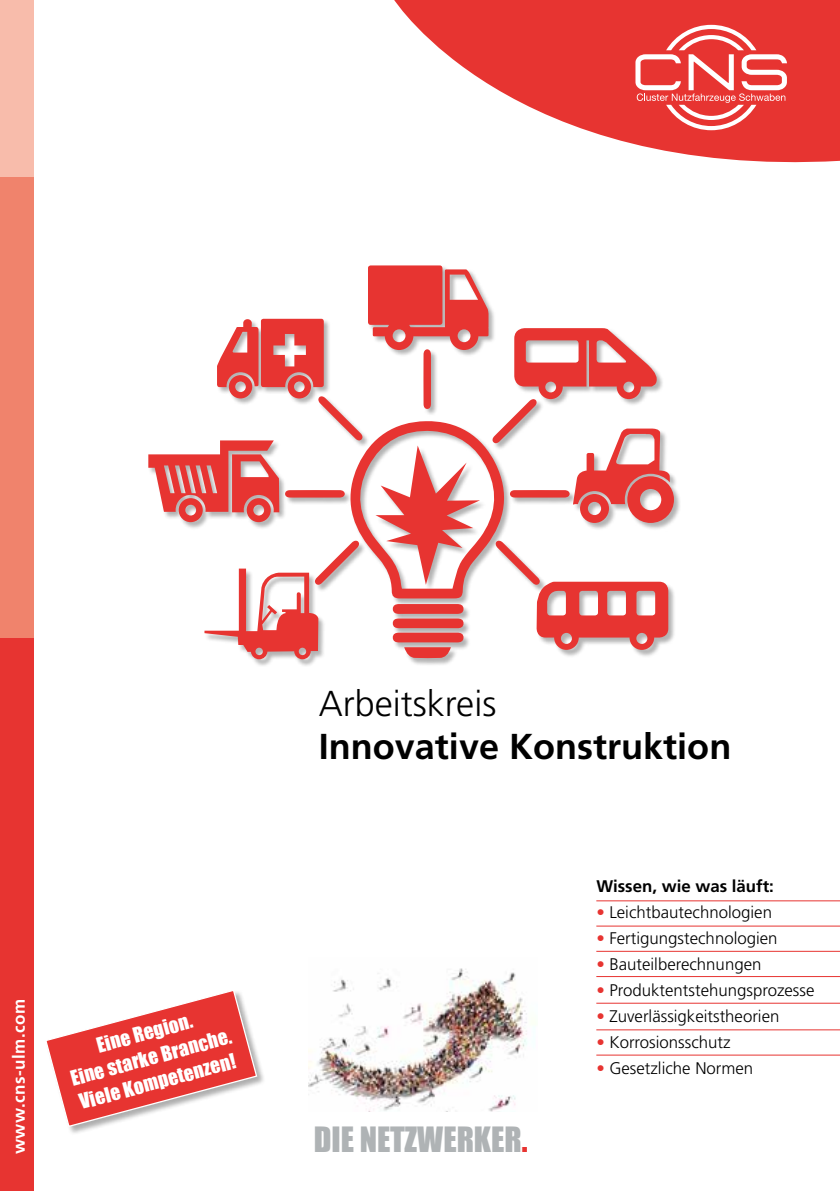
<style>
.page{position:relative;width:840px;height:1191px;background:#fff}
.page>*{position:absolute;margin:0;border:0;box-sizing:border-box;transform-origin:0 0}
.t1{font:700 36px "Frutiger";color:#000}
.t2{font:300 36px "Frutiger";color:#000}
.t3{font:32px "Impact";color:#afb3b5}
.t4{font:19.4px/25px "Impact";color:#fff;text-align:center}
.t5{font:700 17px "Frutiger";letter-spacing:.03em;color:#fff}
.t6{font:300 16.8px "Frutiger";color:#000}
.t7{font:700 16.8px "Frutiger";color:#000}
.s1{color:#e73431}
</style>
<div class="page">
<img style="left:308px;top:968px;width:219px;height:143px">
<div style="left:0;top:0;width:34px;height:1191px;background:#e73431"></div>
<div style="left:0;top:0;width:34px;height:177px;background:#f8bcab"></div>
<div style="left:0;top:177px;width:34px;height:460px;background:#f0836c"></div>
<hr style="left:596px;top:900px;width:243px;height:1px;background:#e73431">
<hr style="left:596px;top:925px;width:243px;height:1px;background:#e73431">
<hr style="left:596px;top:951px;width:243px;height:1px;background:#e73431">
<hr style="left:596px;top:976px;width:243px;height:1px;background:#e73431">
<hr style="left:596px;top:1003px;width:243px;height:1px;background:#e73431">
<hr style="left:596px;top:1029px;width:243px;height:1px;background:#e73431">
<hr style="left:596px;top:1054px;width:243px;height:1px;background:#e73431">
<div style="left:45px;top:989px;width:221px;height:146px;background:#000;opacity:.32"></div>
<svg style="left:45px;top:989px;width:213px;height:139px"></svg>
<svg style="left:394px;top:0;width:445px;height:163px;fill:#e73431"></svg>
<svg style="left:635px;top:25px;width:151px;height:105px"></svg>
<div style="left:148px;top:265px;width:533px;height:402px;background:#000;opacity:.3"></div>
<svg style="left:148px;top:265px;width:525px;height:394px"></svg>
<p class="t5" style="left:9px;top:1154px;width:157px;rotate:-90deg">www.cns-ulm.com</p>
<p class="t4" style="left:61px;top:1041px;width:167px;rotate:-15deg">Eine Region.<br>Eine starke Branche.<br>Viele Kompetenzen!</p>
<h1 class="t2" style="left:318px;top:683px;width:179px">Arbeitskreis</h1>
<h1 class="t1" style="left:318px;top:725px;width:414px">Innovative Konstruktion</h1>
<h2 class="t3" style="left:314px;top:1115px;width:215px">DIE NETZWERKER<span class="s1">.</span></h2>
<p class="t7" style="left:596px;top:876px;width:179px">Wissen, wie was läuft:</p>
<p class="t6" style="left:596px;top:903px;width:177px"><span class="s1">•</span> Leichtbautechnologien</p>
<p class="t6" style="left:596px;top:929px;width:183px"><span class="s1">•</span> Fertigungstechnologien</p>
<p class="t6" style="left:596px;top:955px;width:166px"><span class="s1">•</span> Bauteilberechnungen</p>
<p class="t6" style="left:596px;top:981px;width:219px"><span class="s1">•</span> Produktentstehungsprozesse</p>
<p class="t6" style="left:596px;top:1007px;width:184px"><span class="s1">•</span> Zuverlässigkeitstheorien</p>
<p class="t6" style="left:596px;top:1033px;width:136px"><span class="s1">•</span> Korrosionsschutz</p>
<p class="t6" style="left:596px;top:1059px;width:158px"><span class="s1">•</span> Gesetzliche Normen</p>
</div>
